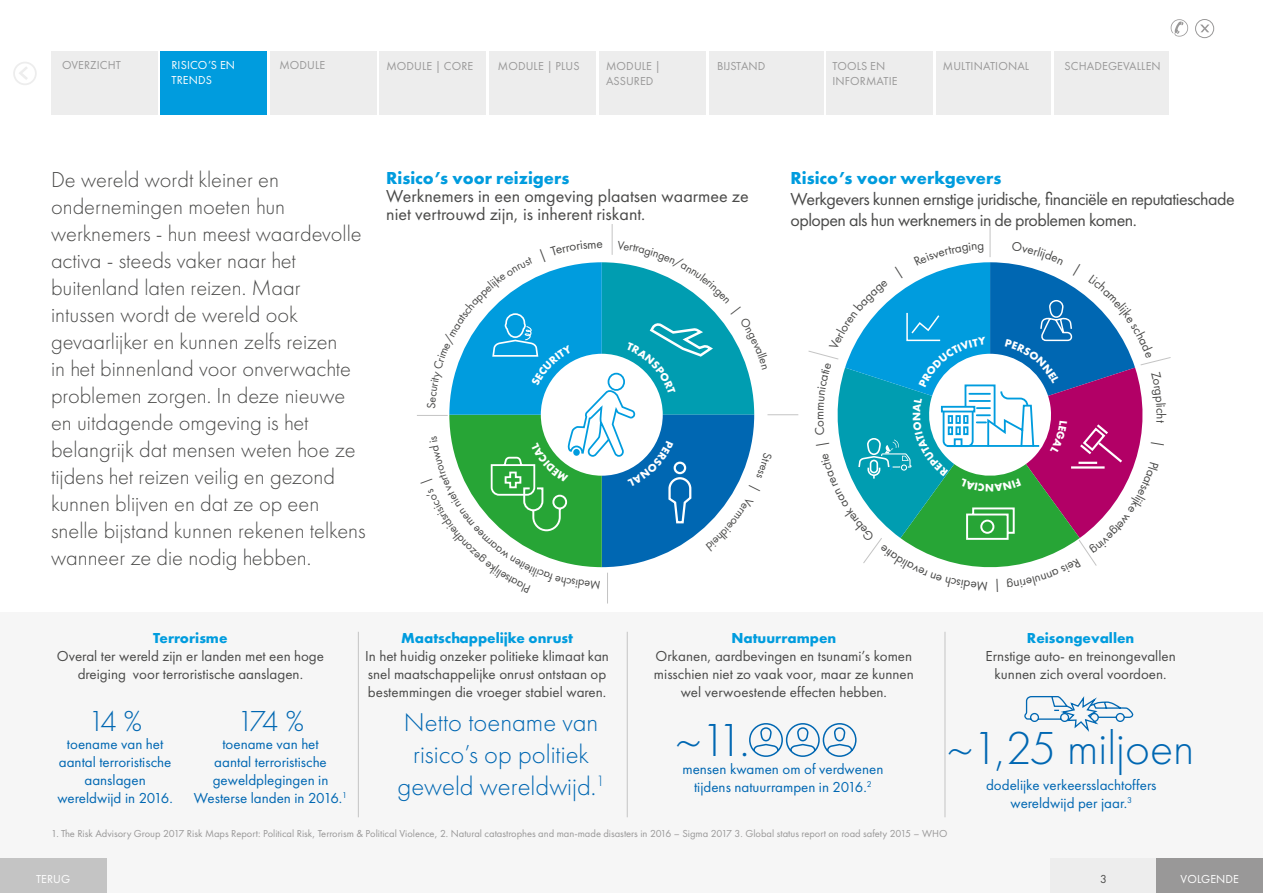
<style>
.page{position:relative;width:1263px;height:893px;background:#fff}
.page>*{position:absolute;margin:0;border:0;box-sizing:border-box;transform-origin:0 0}
.t1{font:300 48px "Futura PT";color:#0067b2}
.t2{font:300 30px "Futura PT";color:#0067b2}
.t3{font:300 26.7px/32.1px "Futura PT";color:#0067b2;text-align:center}
.t4{font:300 22.5px/27px "Futura PT";color:#4a4a49}
.t5{font:18px/21px "Futura PT";letter-spacing:-.03em;color:#4a4a49}
.t6{font:18px/18px "Futura PT";color:#4a4a49}
.t7{font:700 18px "Futura PT";color:#009cde}
.t8{font:15px/18px "Futura PT";color:#4a4a49;text-align:center}
.t9{font:15px/18px "Futura PT";color:#0067b2;text-align:center}
.t10{font:700 15px "Futura PT";color:#009cde}
.t11{font:12px/15px "Futura PT";letter-spacing:.01em;color:#999898}
.t12{font:12px/15px "Futura PT";letter-spacing:.01em;color:#fff}
.t13{font:12px "Futura PT";color:#4a4a49}
.t14{font:10.5px "Futura PT";color:#999898}
</style>
<div class="page">
<svg style="left:1171px;top:19px;width:17px;height:18px"></svg>
<div style="left:1195px;top:19px;width:19px;height:19px;border:1px solid #999898;border-radius:50%"></div>
<svg style="left:1200px;top:25px;width:9px;height:7px"></svg>
<svg style="left:19px;top:67px;width:9px;height:13px"></svg>
<div style="left:13px;top:62px;width:24px;height:23px;border:2px solid #ededed;border-radius:50%"></div>
<div style="left:0;top:612px;width:1263px;height:281px;background:#f6f6f6"></div>
<div style="left:1050px;top:859px;width:213px;height:34px;background:#ededed"></div>
<div style="left:0;top:859px;width:106px;height:34px;background:#c4c4c4"></div>
<div style="left:1157px;top:859px;width:106px;height:34px;background:#999898"></div>
<div style="left:827px;top:51px;width:106px;height:64px;background:#ededed"></div>
<div style="left:490px;top:51px;width:106px;height:64px;background:#ededed"></div>
<div style="left:1054px;top:51px;width:115px;height:64px;background:#ededed"></div>
<div style="left:936px;top:51px;width:115px;height:64px;background:#ededed"></div>
<div style="left:709px;top:51px;width:114px;height:64px;background:#ededed"></div>
<div style="left:380px;top:51px;width:106px;height:64px;background:#ededed"></div>
<div style="left:270px;top:51px;width:106px;height:64px;background:#ededed"></div>
<div style="left:599px;top:51px;width:106px;height:64px;background:#ededed"></div>
<div style="left:161px;top:51px;width:106px;height:64px;background:#009cde"></div>
<div style="left:51px;top:51px;width:106px;height:64px;background:#ededed"></div>
<hr style="left:767px;top:414px;width:31px;height:1px;background:#c4c4c4">
<hr style="left:612px;top:224px;width:1px;height:31px;background:#c4c4c4">
<hr style="left:607px;top:573px;width:1px;height:30px;background:#c4c4c4">
<hr style="left:417px;top:415px;width:31px;height:1px;background:#c4c4c4">
<hr style="left:990px;top:226px;width:1px;height:31px;background:#c4c4c4">
<svg style="left:749px;top:723px;width:108px;height:34px"></svg>
<svg style="left:1024px;top:696px;width:109px;height:36px"></svg>
<hr style="left:358px;top:632px;width:1px;height:185px;background:#c4c4c4">
<hr style="left:627px;top:632px;width:1px;height:185px;background:#c4c4c4">
<hr style="left:944px;top:632px;width:1px;height:185px;background:#c4c4c4">
<svg style="left:808px;top:242px;width:363px;height:326px"></svg>
<svg style="left:447px;top:241px;width:325px;height:332px"></svg>
<p class="t11" style="left:279px;top:57px;width:47px">MODULE</p>
<p class="t11" style="left:386px;top:59px;width:89px">MODULE | CORE</p>
<p class="t11" style="left:606px;top:59px;width:56px">MODULE |</p>
<p class="t11" style="left:943px;top:59px;width:88px">MULTINATIONAL</p>
<p class="t11" style="left:1064px;top:59px;width:98px">SCHADEGEVALLEN</p>
<p class="t11" style="left:606px;top:74px;width:49px">ASSURED</p>
<p class="t11" style="left:62px;top:57px;width:60px">OVERZICHT</p>
<p class="t12" style="left:171px;top:57px;width:65px">RISICO’S EN<br>TRENDS</p>
<p class="t11" style="left:717px;top:59px;width:50px">BIJSTAND</p>
<p class="t11" style="left:832px;top:59px;width:67px">TOOLS EN<br>INFORMATIE</p>
<p class="t11" style="left:498px;top:59px;width:83px">MODULE | PLUS</p>
<p class="t4" style="left:51px;top:166px;width:316px">De wereld wordt kleiner en ondernemingen moeten hun werknemers - hun meest waardevolle activa - steeds vaker naar het buitenland laten reizen. Maar intussen wordt de wereld ook gevaarlijker en kunnen zelfs reizen<br>in het binnenland voor onverwachte problemen zorgen. In deze nieuwe en uitdagende omgeving is het belangrijk dat mensen weten hoe ze tijdens het reizen veilig en gezond kunnen blijven en dat ze op een snelle bijstand kunnen rekenen telkens wanneer ze die nodig hebben.</p>
<p class="t7" style="left:386px;top:166px;width:185px">Risico’s voor reizigers</p>
<p class="t6" style="left:386px;top:187px;width:364px">Werknemers in een omgeving plaatsen waarmee ze niet vertrouwd zijn, is inherent riskant.</p>
<p class="t7" style="left:791px;top:166px;width:212px">Risico’s voor werkgevers</p>
<p class="t5" style="left:791px;top:188px;width:446px">Werkgevers kunnen ernstige juridische, financiële en reputatieschade oplopen als hun werknemers in de problemen komen.</p>
<p class="t10" style="left:153px;top:628px;width:76px">Terrorisme</p>
<p class="t8" style="left:57px;top:647px;width:269px">Overal ter wereld zijn er landen met een hoge dreiging voor terroristische aanslagen.</p>
<h2 class="t2" style="left:88px;top:703px;width:56px">14 %</h2>
<p class="t9" style="left:57px;top:734px;width:117px">toename van het aantal terroristische aanslagen wereldwijd in 2016.</p>
<h2 class="t2" style="left:237px;top:703px;width:68px">174 %</h2>
<p class="t9" style="left:194px;top:734px;width:155px">toename van het<br>aantal terroristische geweldplegingen in<br>Westerse landen in 2016.<sup>1</sup></p>
<p class="t10" style="left:401px;top:628px;width:173px">Maatschappelijke onrust</p>
<p class="t8" style="left:365px;top:647px;width:245px;text-align:left">In het huidig onzeker politieke klimaat kan snel maatschappelijke onrust ontstaan op bestemmingen die vroeger stabiel waren.</p>
<p class="t10" style="left:731px;top:628px;width:107px">Natuurrampen</p>
<p class="t8" style="left:654px;top:647px;width:261px">Orkanen, aardbevingen en tsunami’s komen misschien niet zo vaak voor, maar ze kunnen wel verwoestende effecten hebben.</p>
<p class="t3" style="left:397px;top:706px;width:209px">Netto toename van risico’s op politiek geweld wereldwijd.<sup>1</sup></p>
<h1 class="t1" style="left:677px;top:713px;width:75px">~11.</h1>
<p class="t9" style="left:682px;top:760px;width:202px">mensen kwamen om of verdwenen tijdens natuurrampen in 2016.<sup>2</sup></p>
<p class="t10" style="left:1027px;top:628px;width:109px">Reisongevallen</p>
<p class="t8" style="left:985px;top:647px;width:192px">Ernstige auto- en treinongevallen kunnen zich overal voordoen.</p>
<h1 class="t1" style="left:948px;top:720px;width:248px">~1,25 miljoen</h1>
<p class="t9" style="left:986px;top:776px;width:172px">dodelijke verkeersslachtoffers wereldwijd per jaar.<sup>3</sup></p>
<p class="t14" style="left:51px;top:827px;width:898px">1. The Risk Advisory Group 2017 Risk Maps Report: Political Risk, Terrorism &amp; Political Violence, 2. Natural catastrophes and man-made disasters in 2016 – Sigma 2017 3. Global status report on road safety 2015 – WHO</p>
<p class="t12" style="left:36px;top:871px;width:36px">TERUG</p>
<p class="t13" style="left:1100px;top:872px;width:8px">3</p>
<p class="t12" style="left:1180px;top:871px;width:60px">VOLGENDE</p>
</div>
